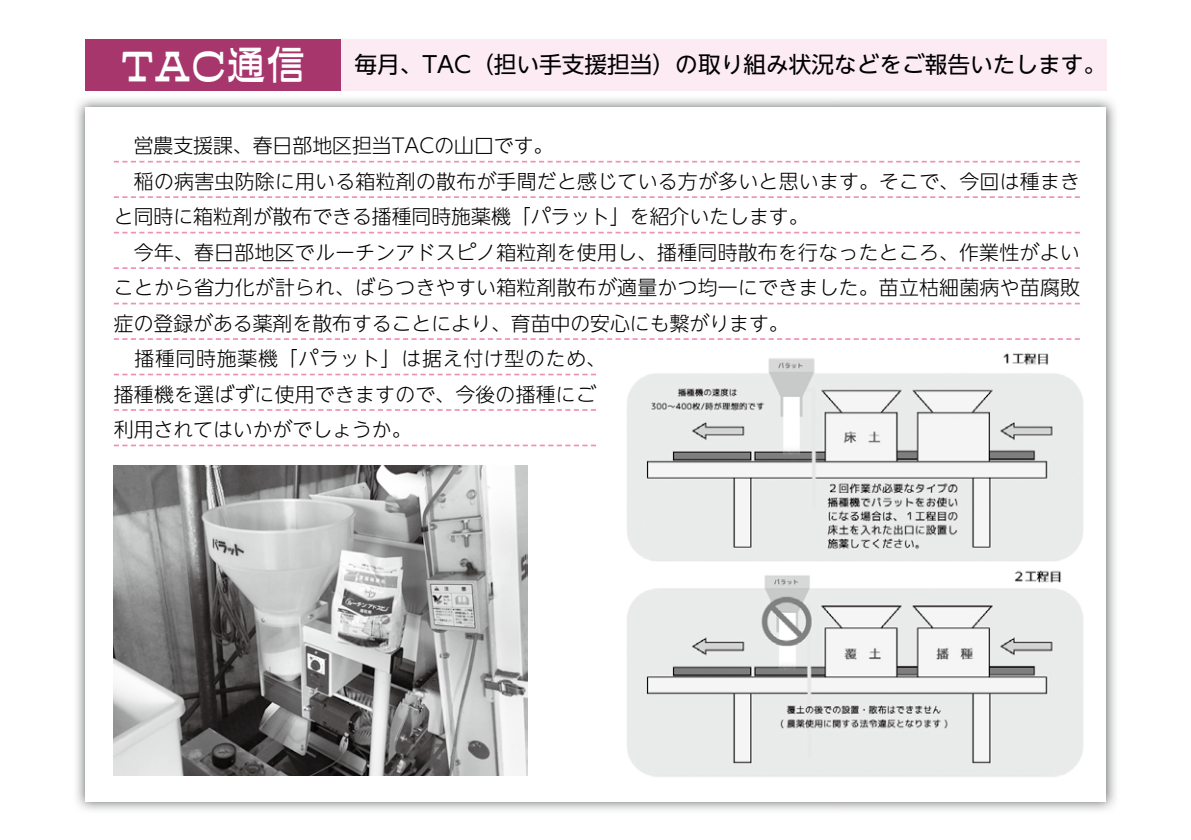
<style>
.page{position:relative;width:1191px;height:840px;background:#fff}
.page>*{position:absolute;margin:0;border:0;box-sizing:border-box;transform-origin:0 0}
.t1{font:48.2px "DF Ga Gei Std W6";color:#fff}
.t2{font:22.6px "UD Shin Go NT Pro";color:#000}
.t3{font:300 19.8px/35.4px "UD Shin Go NT Pro";letter-spacing:.015em;color:#000}
.s1{font-size:39.6px}
</style>
<div class="page">
<div style="left:337px;top:39px;width:769px;height:51px;background:#fcebf3"></div>
<div style="left:85px;top:39px;width:256px;height:51px;background:#a7366d"></div>
<img style="left:76px;top:98px;width:1040px;height:713px">
<div style="left:85px;top:107px;width:1021px;height:694px;background:#fff"></div>
<svg style="left:114px;top:161px;width:965px;height:1px"></svg>
<svg style="left:114px;top:196px;width:965px;height:2px"></svg>
<svg style="left:114px;top:232px;width:965px;height:1px"></svg>
<svg style="left:114px;top:267px;width:965px;height:2px"></svg>
<svg style="left:114px;top:302px;width:965px;height:2px"></svg>
<svg style="left:114px;top:338px;width:965px;height:2px"></svg>
<svg style="left:114px;top:373px;width:482px;height:2px"></svg>
<svg style="left:114px;top:409px;width:482px;height:1px"></svg>
<svg style="left:114px;top:444px;width:482px;height:2px"></svg>
<img style="left:627px;top:353px;width:456px;height:424px">
<img style="left:114px;top:465px;width:413px;height:310px">
<h1 class="t1" style="left:121px;top:39px;width:186px">TAC<span class="s1">通信</span></h1>
<p class="t2" style="left:354px;top:46px;width:753px">毎月、TAC（担い手支援担当）の取り組み状況などをご報告いたします。</p>
<p class="t3" style="left:114px;top:127px;width:967px">　営農支援課、春日部地区担当TACの山口です。<br>　稲の病害虫防除に用いる箱粒剤の散布が手間だと感じている方が多いと思います。そこで、今回は種まきと同時に箱粒剤が散布できる播種同時施薬機「パラット」を紹介いたします。<br>　今年、春日部地区でルーチンアドスピノ箱粒剤を使用し、播種同時散布を行なったところ、作業性がよいことから省力化が計られ、ばらつきやすい箱粒剤散布が適量かつ均一にできました。苗立枯細菌病や苗腐敗症の登録がある薬剤を散布することにより、育苗中の安心にも繋がります。<br>　播種同時施薬機「パラット」は据え付け型のため、<br>播種機を選ばずに使用できますので、今後の播種にご<br>利用されてはいかがでしょうか。</p>
</div>
